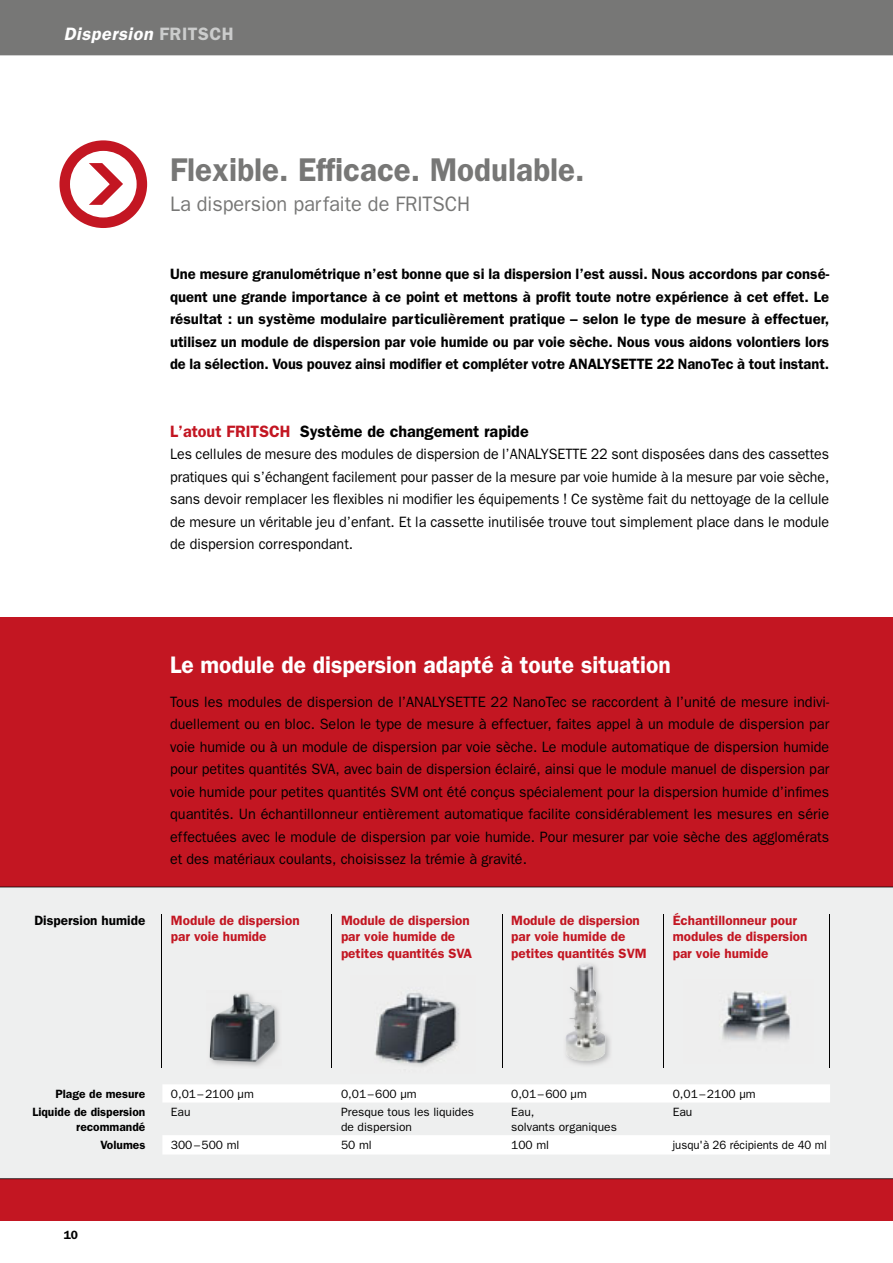
<style>
.page{position:relative;width:893px;height:1263px;background:#fff}
.page>*{position:absolute;margin:0;border:0;box-sizing:border-box;transform-origin:0 0}
.t1{font:600 33px "Franklin Gothic";color:#777776;scale:.95 1}
.t2{font:600 24px "Franklin Gothic";color:#fff;scale:.95 1}
.t3{font:21px "Franklin Gothic";color:#777776;scale:.95 1}
.t4{font:italic 600 18px "Franklin Gothic";letter-spacing:.03em;color:#fff}
.t5{font:600 16.5px "Franklin Gothic";color:#000}
.t6{font:15px/22.5px "Franklin Gothic";color:#000;text-align:justify;scale:.96 1}
.t7{font:600 15px/22.5px "Franklin Gothic";color:#000;text-align:justify}
.t8{font:15px/22.5px "Franklin Gothic";color:#000;text-align:justify;scale:.94 1}
.t9{font:600 13.5px/16.2px "Franklin Gothic";color:#c31622}
.t10{font:600 13.5px "Franklin Gothic";color:#000}
.t11{font:12px/14.4px "Franklin Gothic";color:#000}
.t12{font:600 12px/14.4px "Franklin Gothic";color:#000;text-align:right}
.t13{font:12px "Franklin Gothic";color:#000;scale:.95 1}
.s1{font-style:normal;color:#cbcccc}
.s2{color:#c31622}
</style>
<div class="page">
<div style="left:0;top:617px;width:893px;height:603px;background:#c31622"></div>
<div style="left:0;top:887px;width:893px;height:292px;background:#eeefef"></div>
<div style="left:0;top:0;width:893px;height:55px;background:#777776"></div>
<img style="left:207px;top:990px;width:75px;height:79px">
<img style="left:209px;top:993px;width:66px;height:69px">
<img style="left:563px;top:962px;width:49px;height:105px">
<img style="left:565px;top:964px;width:40px;height:97px">
<div style="left:351px;top:976px;width:125px;height:98px;background:#eee"></div>
<img style="left:374px;top:991px;width:86px;height:77px">
<img style="left:683px;top:980px;width:131px;height:84px">
<svg style="left:59px;top:140px;width:88px;height:88px"></svg>
<svg style="left:162px;top:1084px;width:731px;height:71px;background:#f6f6f6"></svg>
<hr style="left:332px;top:914px;width:1px;height:153px;background:#000">
<hr style="left:162px;top:914px;width:1px;height:153px;background:#000">
<hr style="left:502px;top:914px;width:1px;height:153px;background:#000">
<hr style="left:663px;top:914px;width:1px;height:153px;background:#000">
<hr style="left:829px;top:914px;width:1px;height:153px;background:#000">
<p class="t4" style="left:64px;top:28px;width:172px">Dispersion <span class="s1">FRITSCH</span></p>
<h1 class="t1" style="left:170px;top:158px;width:438px">Flexible. Efficace. Modulable.</h1>
<h3 class="t3" style="left:170px;top:196px;width:318px">La dispersion parfaite de FRITSCH</h3>
<p class="t7" style="left:170px;top:264px;width:661px">Une mesure granulométrique n’est bonne que si la dispersion l’est aussi. Nous accordons par consé&shy;quent une grande importance à ce point et mettons à profit toute notre expérience à cet effet. Le résultat : un système modulaire particulièrement pratique – selon le type de mesure à effectuer, utilisez un module de dispersion par voie humide ou par voie sèche. Nous vous aidons volontiers lors de la sélection. Vous pouvez ainsi modifier et compléter votre ANALYSETTE 22 NanoTec à tout instant.</p>
<p class="t5" style="left:170px;top:425px;width:360px"><span class="s2">L’atout FRITSCH</span> Système de changement rapide</p>
<p class="t8" style="left:170px;top:444px;width:703px">Les cellules de mesure des modules de dispersion de l’ANALYSETTE 22 sont disposées dans des cassettes pratiques qui s’échangent facilement pour passer de la mesure par voie humide à la mesure par voie sèche, sans devoir remplacer les flexibles ni modifier les équipements ! Ce système fait du nettoyage de la cellule de mesure un véritable jeu d’enfant. Et la cassette inutilisée trouve tout simplement place dans le module de dispersion correspondant.</p>
<h2 class="t2" style="left:170px;top:657px;width:529px">Le module de dispersion adapté à toute situation</h2>
<p class="t6" style="left:170px;top:692px;width:688px">Tous les modules de dispersion de l’ANALYSETTE 22 NanoTec se raccordent à l’unité de mesure indivi&shy;duellement ou en bloc. Selon le type de mesure à effectuer, faites appel à un module de dispersion par voie humide ou à un module de dispersion par voie sèche. Le module automatique de dispersion humide pour petites quantités SVA, avec bain de dispersion éclairé, ainsi que le module manuel de dispersion par voie humide pour petites quantités SVM ont été conçus spécialement pour la dispersion humide d’infimes quantités. Un échantillonneur entièrement automatique facilite considérablement les mesures en série effectuées avec le module de dispersion par voie humide. Pour mesurer par voie sèche des agglomérats et des matériaux coulants, choisissez la trémie à gravité.</p>
<p class="t10" style="left:34px;top:916px;width:112px">Dispersion humide</p>
<p class="t9" style="left:171px;top:914px;width:130px">Module de dispersion par voie humide</p>
<p class="t9" style="left:341px;top:914px;width:133px">Module de dispersion par voie humide de petites quantités SVA</p>
<p class="t9" style="left:511px;top:914px;width:137px">Module de dispersion par voie humide de petites quantités SVM</p>
<p class="t9" style="left:673px;top:914px;width:136px">Échantillonneur pour modules de dispersion par voie humide</p>
<p class="t12" style="left:55px;top:1088px;width:91px">Plage de mesure</p>
<p class="t11" style="left:171px;top:1088px;width:84px">0,01 – 2100 µm</p>
<p class="t11" style="left:341px;top:1088px;width:77px">0,01 – 600 µm</p>
<p class="t11" style="left:511px;top:1088px;width:77px">0,01 – 600 µm</p>
<p class="t11" style="left:673px;top:1088px;width:84px">0,01 – 2100 µm</p>
<p class="t12" style="left:32px;top:1106px;width:115px">Liquide de dispersion recommandé</p>
<p class="t11" style="left:171px;top:1106px;width:21px">Eau</p>
<p class="t11" style="left:341px;top:1106px;width:135px">Presque tous les liquides de dispersion</p>
<p class="t11" style="left:511px;top:1106px;width:107px">Eau,<br>solvants organiques</p>
<p class="t11" style="left:673px;top:1106px;width:21px">Eau</p>
<p class="t12" style="left:101px;top:1139px;width:46px">Volumes</p>
<p class="t11" style="left:171px;top:1139px;width:70px">300 – 500 ml</p>
<p class="t11" style="left:341px;top:1139px;width:32px">50 ml</p>
<p class="t11" style="left:511px;top:1139px;width:39px">100 ml</p>
<p class="t13" style="left:673px;top:1141px;width:164px">jusqu'à 26 récipients de 40 ml</p>
<p class="t12" style="left:64px;top:1228px;width:16px">10</p>
</div>
